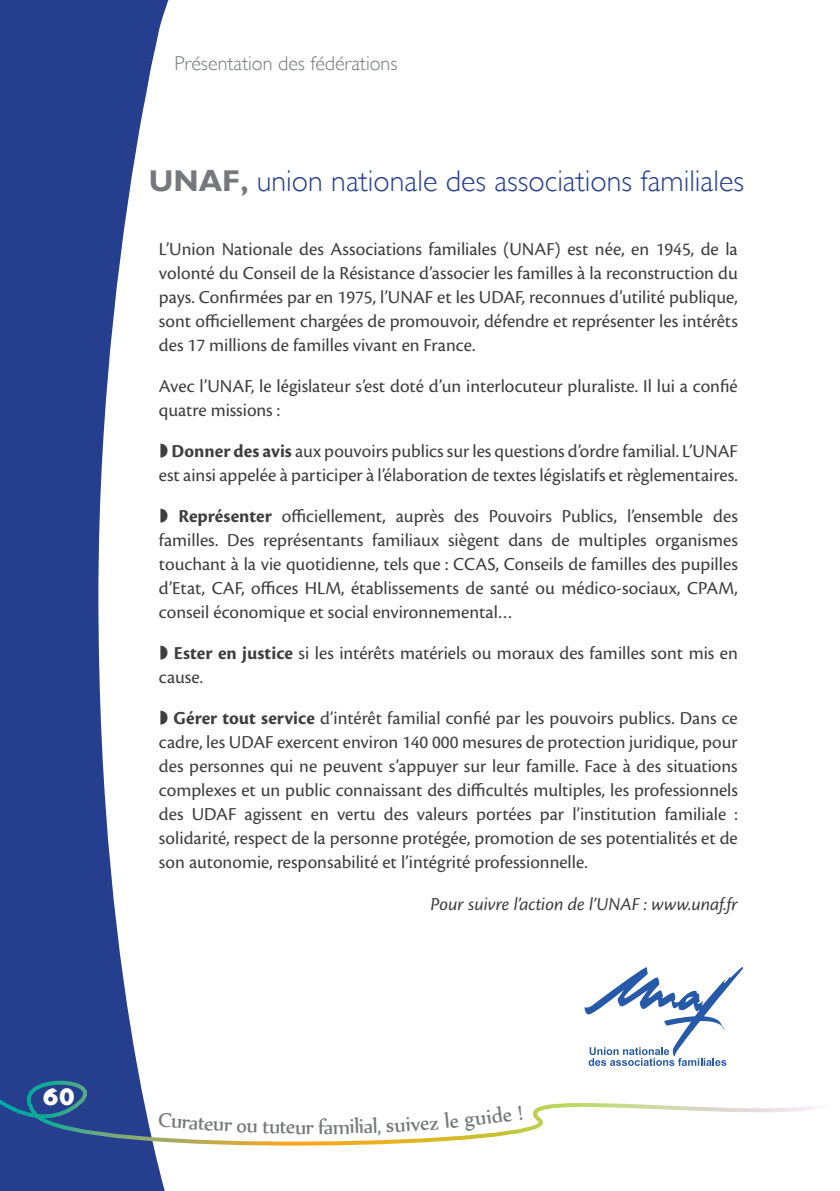
<style>
.page{position:relative;width:840px;height:1191px;background:#fff}
.page>*{position:absolute;margin:0;border:0;box-sizing:border-box;transform-origin:0 0}
.t1{font:300 30px "Gill Sans";color:#253f8e}
.t2{font:24px "Nyala";color:#76787b}
.t3{font:800 24px "Gill Sans";color:#fff}
.t4{font:300 20px "Gill Sans";color:#76787b}
.texte{font:19px/24px "Cronos Pro";color:#3e3e3f;text-align:justify}
.texte-2{font:italic 19px "Cronos Pro";color:#3e3e3f}
.s1{font-weight:700;color:#76787b}
.s2{font-weight:700}
</style>
<div class="page">
<svg style="left:0;top:0;width:169px;height:1191px;fill:#253f8e"></svg>
<svg style="left:0;top:1078px;width:818px;height:69px"></svg>
<svg style="left:584px;top:967px;width:158px;height:99px"></svg>
<svg style="left:161px;top:444px;width:7px;height:14px"></svg>
<svg style="left:161px;top:509px;width:7px;height:14px"></svg>
<svg style="left:161px;top:646px;width:7px;height:14px"></svg>
<svg style="left:161px;top:711px;width:7px;height:14px"></svg>
<svg style="left:158px;top:1111px;width:32px;height:17px"></svg>
<svg style="left:224px;top:1121px;width:45px;height:12px"></svg>
<svg style="left:333px;top:1117px;width:25px;height:16px"></svg>
<svg style="left:386px;top:1105px;width:136px;height:27px"></svg>
<p class="t3" style="left:42px;top:1082px;width:34px">60</p>
<p class="t4" style="left:174px;top:52px;width:224px">Présentation des fédérations</p>
<p class="t1" style="left:149px;top:163px;width:596px"><span class="s1">UNAF,</span> union nationale des associations familiales</p>
<p class="texte" style="left:159px;top:237px;width:580px">L’Union Nationale des Associations familiales (UNAF) est née, en 1945, de la volonté du Conseil de la Résistance d’associer les familles à la reconstruction du pays. Confirmées par en 1975, l’UNAF et les UDAF, reconnues d’utilité publique, sont officiellement chargées de promouvoir, défendre et représenter les intérêts des 17 millions de familles vivant en France.</p>
<p class="texte" style="left:159px;top:374px;width:580px">Avec l’UNAF, le législateur s’est doté d’un interlocuteur pluraliste. Il lui a confié quatre missions :</p>
<p class="texte" style="left:159px;top:439px;width:580px;text-align:right"><span class="s2">Donner des avis</span> aux pouvoirs publics sur les questions d’ordre familial. L’UNAF est ainsi appelée à participer à l’élaboration de textes législatifs et règlementaires.</p>
<p class="texte" style="left:159px;top:504px;width:580px;text-indent:20px"><span class="s2">Représenter</span> officiellement, auprès des Pouvoirs Publics, l’ensemble des familles. Des représentants familiaux siègent dans de multiples organismes touchant à la vie quotidienne, tels que : CCAS, Conseils de familles des pupilles d’Etat, CAF, offices HLM, établissements de santé ou médico-sociaux, CPAM, conseil économique et social environnemental…</p>
<p class="texte" style="left:159px;top:641px;width:580px;text-indent:15px"><span class="s2">Ester en justice</span> si les intérêts matériels ou moraux des familles sont mis en cause.</p>
<p class="texte" style="left:159px;top:706px;width:580px;text-indent:15px"><span class="s2">Gérer tout service</span> d’intérêt familial confié par les pouvoirs publics. Dans ce cadre, les UDAF exercent environ 140 000 mesures de protection juridique, pour des personnes qui ne peuvent s’appuyer sur leur famille. Face à des situations complexes et un public connaissant des difficultés multiples, les professionnels des UDAF agissent en vertu des valeurs portées par l’institution familiale : solidarité, respect de la personne protégée, promotion de ses potentialités et de son autonomie, responsabilité et l’intégrité professionnelle.</p>
<p class="texte-2" style="left:430px;top:892px;width:309px">Pour suivre l’action de l’UNAF : www.unaf.fr</p>
<p class="t2" style="left:190px;top:1107px;width:37px;rotate:4deg">ateu</p>
<p class="t2" style="left:269px;top:1111px;width:39px;rotate:1deg">uteu</p>
<p class="t2" style="left:305px;top:1112px;width:30px">rfa</p>
<p class="t2" style="left:358px;top:1111px;width:24px;rotate:-2deg">ial,</p>
</div>
